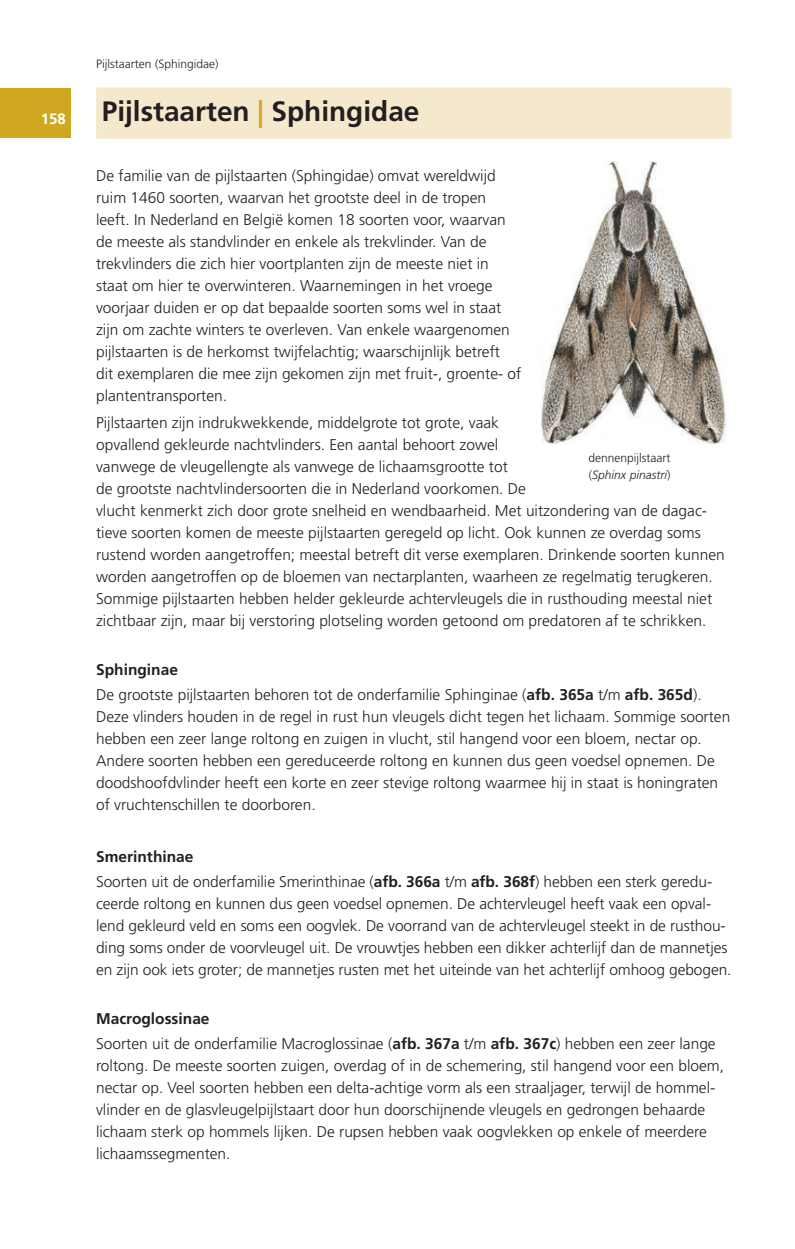
<style>
.page{position:relative;width:795px;height:1249px;background:#fff}
.page>*{position:absolute;margin:0;border:0;box-sizing:border-box;transform-origin:0 0}
.t1{font:700 28px "Frutiger LT";color:#231f20}
.t2{font:300 15.6px/22px "Frutiger LT";color:#231f20}
.t3{font:700 15px "Frutiger LT";color:#fff}
.t4{font:300 12px/17px "Frutiger LT";color:#231f20}
.s1{color:#d0a81f}
.s2{font-weight:700}
.s3{font-style:italic}
</style>
<div class="page">
<div style="left:0;top:88px;width:70px;height:49px;background:#d0a81f"></div>
<div style="left:96px;top:88px;width:635px;height:51px;background:#f5e9cd"></div>
<img style="left:541px;top:161px;width:186px;height:283px">
<p class="t3" style="left:41px;top:110px;width:27px">158</p>
<p class="t4" style="left:96px;top:56px;width:124px">Pijlstaarten (Sphingidae)</p>
<h1 class="t1" style="left:102px;top:95px;width:319px">Pijlstaarten <span class="s1">|</span> Sphingidae</h1>
<p class="t2" style="left:96px;top:165px;width:426px">De familie van de pijlstaarten (Sphingidae) omvat wereldwijd ruim 1460 soorten, waarvan het grootste deel in de tropen leeft. In Nederland en België komen 18 soorten voor, waarvan de meeste als standvlinder en enkele als trekvlinder. Van de trekvlinders die zich hier voortplanten zijn de meeste niet in staat om hier te overwinteren. Waarnemingen in het vroege voorjaar duiden er op dat bepaalde soorten soms wel in staat zijn om zachte winters te overleven. Van enkele waargenomen pijlstaarten is de herkomst twijfelachtig; waarschijnlijk betreft<br>dit exemplaren die mee zijn gekomen zijn met fruit-, groente- of plantentransporten.</p>
<p class="t2" style="left:96px;top:411px;width:630px">Pijlstaarten zijn indrukwekkende, middelgrote tot grote, vaak<br>opvallend gekleurde nachtvlinders. Een aantal behoort zowel<br>vanwege de vleugellengte als vanwege de lichaamsgrootte tot<br>de grootste nachtvlindersoorten die in Nederland voorkomen. De<br>vlucht kenmerkt zich door grote snelheid en wendbaarheid. Met uitzondering van de dagac&shy;tieve soorten komen de meeste pijlstaarten geregeld op licht. Ook kunnen ze overdag soms rustend worden aangetroffen; meestal betreft dit verse exemplaren. Drinkende soorten kunnen worden aangetroffen op de bloemen van nectarplanten, waarheen ze regelmatig terugkeren.<br>Sommige pijlstaarten hebben helder gekleurde achtervleugels die in rusthouding meestal niet zichtbaar zijn, maar bij verstoring plotseling worden getoond om predatoren af te schrikken.</p>
<p class="t2" style="left:96px;top:656px;width:606px;line-height:25.6px"><span class="s2">Sphinginae<br></span>De grootste pijlstaarten behoren tot de onderfamilie Sphinginae (<span class="s2">afb. 365a</span> t/m <span class="s2">afb. 365d</span>).</p>
<p class="t2" style="left:96px;top:706px;width:635px">Deze vlinders houden in de regel in rust hun vleugels dicht tegen het lichaam. Sommige soorten hebben een zeer lange roltong en zuigen in vlucht, stil hangend voor een bloem, nectar op.<br>Andere soorten hebben een gereduceerde roltong en kunnen dus geen voedsel opnemen. De doodshoofdvlinder heeft een korte en zeer stevige roltong waarmee hij in staat is honingraten of vruchtenschillen te doorboren.</p>
<p class="t2" style="left:96px;top:843px;width:617px;line-height:25.6px"><span class="s2">Smerinthinae<br></span>Soorten uit de onderfamilie Smerinthinae (<span class="s2">afb. 366a</span> t/m <span class="s2">afb. 368f</span>) hebben een sterk geredu-</p>
<p class="t2" style="left:96px;top:893px;width:636px">ceerde roltong en kunnen dus geen voedsel opnemen. De achtervleugel heeft vaak een opval&shy;lend gekleurd veld en soms een oogvlek. De voorrand van de achtervleugel steekt in de rusthou&shy;ding soms onder de voorvleugel uit. De vrouwtjes hebben een dikker achterlijf dan de mannetjes en zijn ook iets groter; de mannetjes rusten met het uiteinde van het achterlijf omhoog gebogen.</p>
<p class="t2" style="left:96px;top:1005px;width:621px;line-height:25.6px"><span class="s2">Macroglossinae<br></span>Soorten uit de onderfamilie Macroglossinae (<span class="s2">afb. 367a</span> t/m <span class="s2">afb. 367c</span>) hebben een zeer lange</p>
<p class="t2" style="left:96px;top:1054px;width:629px">roltong. De meeste soorten zuigen, overdag of in de schemering, stil hangend voor een bloem, nectar op. Veel soorten hebben een delta-achtige vorm als een straaljager, terwijl de hommel&shy;vlinder en de glasvleugelpijlstaart door hun doorschijnende vleugels en gedrongen behaarde lichaam sterk op hommels lijken. De rupsen hebben vaak oogvlekken op enkele of meerdere lichaamssegmenten.</p>
<p class="t4" style="left:588px;top:449px;width:84px">dennenpijlstaart (<span class="s3">Sphinx pinastri</span>)</p>
</div>
